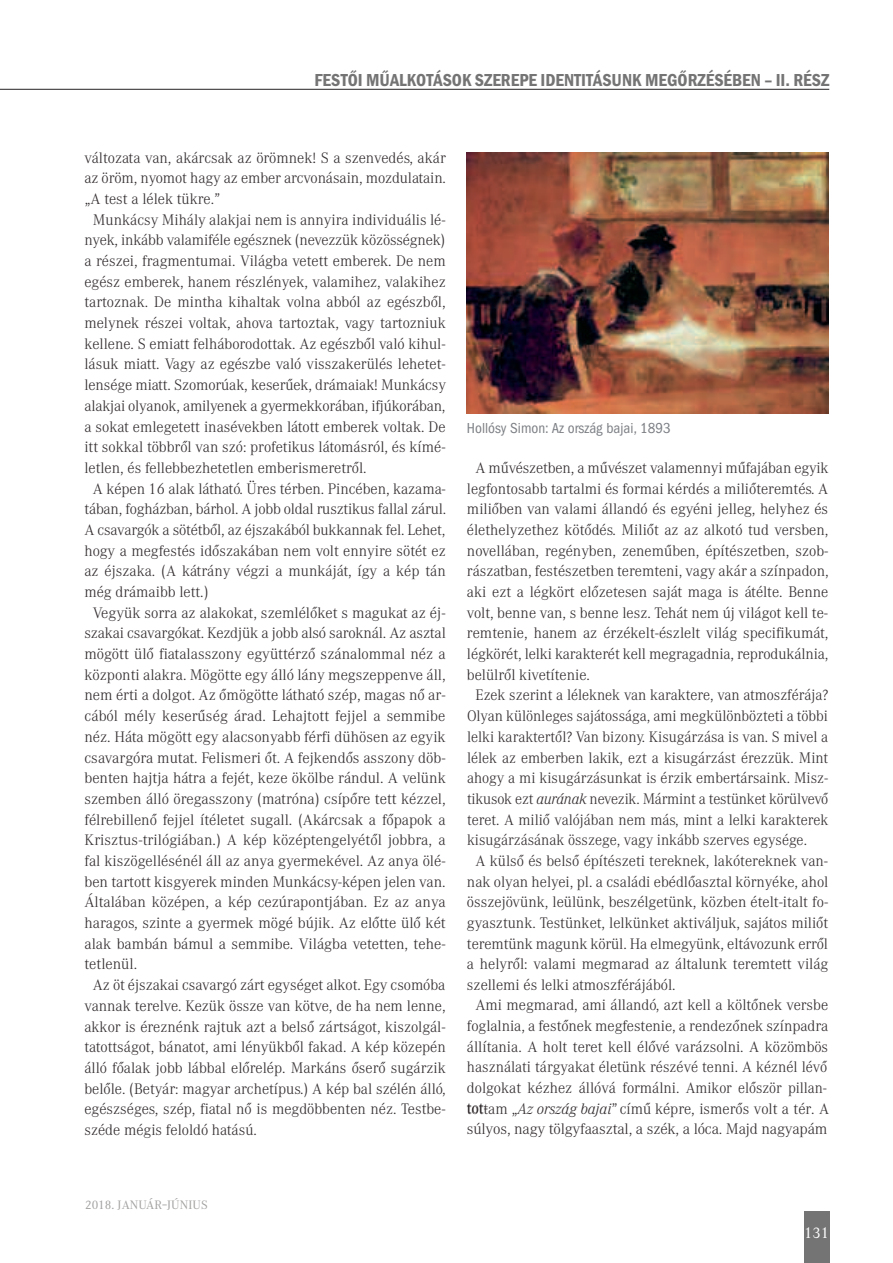
<style>
.page{position:relative;width:893px;height:1263px;background:#fff}
.page>*{position:absolute;margin:0;border:0;box-sizing:border-box;transform-origin:0 0}
.t1{font:600 condensed 18px "Franklin Gothic";color:#757475}
.t2{font:300 15px/20.7px "Corporate A";color:#322c2e;text-align:right}
.t3{font:condensed 15px "ITC Franklin Gothic Std";color:#7c7f84}
.t4{font:15px "Corporate A";color:#fff}
.t5{font:12px "Corporate A";letter-spacing:.01em;color:#a1a09f}
.s1{font-style:italic}
</style>
<div class="page">
<div style="left:804px;top:1212px;width:25px;height:51px;background:#757475"></div>
<hr style="left:0;top:89px;width:829px;height:1px;background:#252324">
<img style="left:467px;top:152px;width:361px;height:261px">
<p class="t1" style="left:314px;top:69px;width:516px">FESTŐI MŰALKOTÁSOK SZEREPE IDENTITÁSUNK MEGŐRZÉSÉBEN – II. RÉSZ</p>
<p class="t2" style="left:84px;top:148px;width:363px">változata van, akárcsak az örömnek! S a szenvedés, akár</p>
<p class="t2" style="left:84px;top:169px;width:363px">az öröm, nyomot hagy az ember arcvonásain, mozdulatain.</p>
<p class="t2" style="left:84px;top:190px;width:137px">„A test a lélek tükre.”</p>
<p class="t2" style="left:93px;top:210px;width:354px">Munkácsy Mihály alakjai nem is annyira individuális lé-</p>
<p class="t2" style="left:84px;top:231px;width:362px">nyek, inkább valamiféle egésznek (nevezzük közösségnek)</p>
<p class="t2" style="left:84px;top:252px;width:363px">a részei, fragmentumai. Világba vetett emberek. De nem</p>
<p class="t2" style="left:84px;top:272px;width:363px">egész emberek, hanem részlények, valamihez, valakihez</p>
<p class="t2" style="left:84px;top:293px;width:363px">tartoznak. De mintha kihaltak volna abból az egészből,</p>
<p class="t2" style="left:84px;top:314px;width:363px">melynek részei voltak, ahova tartoztak, vagy tartozniuk</p>
<p class="t2" style="left:84px;top:334px;width:363px">kellene. S emiatt felháborodottak. Az egészből való kihul-</p>
<p class="t2" style="left:84px;top:355px;width:363px">lásuk miatt. Vagy az egészbe való visszakerülés lehetet-</p>
<p class="t2" style="left:84px;top:376px;width:363px">lensége miatt. Szomorúak, keserűek, drámaiak! Munkácsy</p>
<p class="t2" style="left:84px;top:396px;width:362px">alakjai olyanok, amilyenek a gyermekkorában, ifjúkorában,</p>
<p class="t2" style="left:84px;top:417px;width:363px">a sokat emlegetett inasévekben látott emberek voltak. De</p>
<p class="t2" style="left:84px;top:438px;width:363px">itt sokkal többről van szó: profetikus látomásról, és kímé-</p>
<p class="t2" style="left:84px;top:459px;width:284px">letlen, és fellebbezhetetlen emberismeretről.</p>
<p class="t2" style="left:93px;top:479px;width:354px">A képen 16 alak látható. Üres térben. Pincében, kazama-</p>
<p class="t2" style="left:84px;top:500px;width:363px">tában, fogházban, bárhol. A jobb oldal rusztikus fallal zárul.</p>
<p class="t2" style="left:84px;top:521px;width:363px">A csavargók a sötétből, az éjszakából bukkannak fel. Lehet,</p>
<p class="t2" style="left:84px;top:541px;width:363px">hogy a megfestés időszakában nem volt ennyire sötét ez</p>
<p class="t2" style="left:84px;top:562px;width:363px">az éjszaka. (A kátrány végzi a munkáját, így a kép tán</p>
<p class="t2" style="left:84px;top:583px;width:126px">még drámaibb lett.)</p>
<p class="t2" style="left:93px;top:603px;width:354px">Vegyük sorra az alakokat, szemlélőket s magukat az éj-</p>
<p class="t2" style="left:84px;top:624px;width:363px">szakai csavargókat. Kezdjük a jobb alsó saroknál. Az asztal</p>
<p class="t2" style="left:84px;top:645px;width:363px">mögött ülő fiatalasszony együttérző szánalommal néz a</p>
<p class="t2" style="left:84px;top:665px;width:363px">központi alakra. Mögötte egy álló lány megszeppenve áll,</p>
<p class="t2" style="left:84px;top:686px;width:363px">nem érti a dolgot. Az őmögötte látható szép, magas nő ar-</p>
<p class="t2" style="left:84px;top:707px;width:362px">cából mély keserűség árad. Lehajtott fejjel a semmibe</p>
<p class="t2" style="left:84px;top:727px;width:363px">néz. Háta mögött egy alacsonyabb férfi dühösen az egyik</p>
<p class="t2" style="left:84px;top:748px;width:363px">csavargóra mutat. Felismeri őt. A fejkendős asszony döb-</p>
<p class="t2" style="left:84px;top:769px;width:363px">benten hajtja hátra a fejét, keze ökölbe rándul. A velünk</p>
<p class="t2" style="left:84px;top:790px;width:363px">szemben álló öregasszony (matróna) csípőre tett kézzel,</p>
<p class="t2" style="left:84px;top:810px;width:363px">félrebillenő fejjel ítéletet sugall. (Akárcsak a főpapok a</p>
<p class="t2" style="left:84px;top:831px;width:363px">Krisztus-trilógiában.) A kép középtengelyétől jobbra, a</p>
<p class="t2" style="left:84px;top:852px;width:363px">fal kiszögellésénél áll az anya gyermekével. Az anya ölé-</p>
<p class="t2" style="left:84px;top:872px;width:363px">ben tartott kisgyerek minden Munkácsy-képen jelen van.</p>
<p class="t2" style="left:84px;top:893px;width:363px">Általában középen, a kép cezúrapontjában. Ez az anya</p>
<p class="t2" style="left:84px;top:914px;width:363px">haragos, szinte a gyermek mögé bújik. Az előtte ülő két</p>
<p class="t2" style="left:84px;top:934px;width:363px">alak bambán bámul a semmibe. Világba vetetten, tehe-</p>
<p class="t2" style="left:84px;top:955px;width:54px">tetlenül.</p>
<p class="t2" style="left:93px;top:976px;width:354px">Az öt éjszakai csavargó zárt egységet alkot. Egy csomóba</p>
<p class="t2" style="left:84px;top:996px;width:363px">vannak terelve. Kezük össze van kötve, de ha nem lenne,</p>
<p class="t2" style="left:84px;top:1017px;width:363px">akkor is éreznénk rajtuk azt a belső zártságot, kiszolgál-</p>
<p class="t2" style="left:84px;top:1038px;width:363px">tatottságot, bánatot, ami lényükből fakad. A kép közepén</p>
<p class="t2" style="left:84px;top:1058px;width:363px">álló főalak jobb lábbal előrelép. Markáns őserő sugárzik</p>
<p class="t2" style="left:84px;top:1079px;width:363px">belőle. (Betyár: magyar archetípus.) A kép bal szélén álló,</p>
<p class="t2" style="left:84px;top:1100px;width:363px">egészséges, szép, fiatal nő is megdöbbenten néz. Testbe-</p>
<p class="t2" style="left:84px;top:1121px;width:174px">széde mégis feloldó hatású.</p>
<p class="t3" style="left:467px;top:419px;width:205px">Hollósy Simon: Az ország bajai, 1893</p>
<p class="t2" style="left:475px;top:459px;width:355px">A művészetben, a művészet valamennyi műfajában egyik</p>
<p class="t2" style="left:467px;top:479px;width:363px">legfontosabb tartalmi és formai kérdés a miliőteremtés. A</p>
<p class="t2" style="left:467px;top:500px;width:363px">miliőben van valami állandó és egyéni jelleg, helyhez és</p>
<p class="t2" style="left:467px;top:521px;width:363px">élethelyzethez kötődés. Miliőt az az alkotó tud versben,</p>
<p class="t2" style="left:467px;top:541px;width:363px">novellában, regényben, zeneműben, építészetben, szob-</p>
<p class="t2" style="left:467px;top:562px;width:363px">rászatban, festészetben teremteni, vagy akár a színpadon,</p>
<p class="t2" style="left:467px;top:583px;width:363px">aki ezt a légkört előzetesen saját maga is átélte. Benne</p>
<p class="t2" style="left:467px;top:603px;width:363px">volt, benne van, s benne lesz. Tehát nem új világot kell te-</p>
<p class="t2" style="left:467px;top:624px;width:363px">remtenie, hanem az érzékelt-észlelt világ specifikumát,</p>
<p class="t2" style="left:467px;top:645px;width:363px">légkörét, lelki karakterét kell megragadnia, reprodukálnia,</p>
<p class="t2" style="left:467px;top:665px;width:124px">belülről kivetítenie.</p>
<p class="t2" style="left:475px;top:686px;width:354px">Ezek szerint a léleknek van karaktere, van atmoszférája?</p>
<p class="t2" style="left:467px;top:707px;width:362px">Olyan különleges sajátossága, ami megkülönbözteti a többi</p>
<p class="t2" style="left:467px;top:727px;width:363px">lelki karaktertől? Van bizony. Kisugárzása is van. S mivel a</p>
<p class="t2" style="left:467px;top:748px;width:363px">lélek az emberben lakik, ezt a kisugárzást érezzük. Mint</p>
<p class="t2" style="left:467px;top:769px;width:363px">ahogy a mi kisugárzásunkat is érzik embertársaink. Misz-</p>
<p class="t2" style="left:467px;top:790px;width:363px">tikusok ezt <span class="s1">aurának</span> nevezik. Mármint a testünket körülvevő</p>
<p class="t2" style="left:467px;top:810px;width:363px">teret. A miliő valójában nem más, mint a lelki karakterek</p>
<p class="t2" style="left:467px;top:831px;width:341px">kisugárzásának összege, vagy inkább szerves egysége.</p>
<p class="t2" style="left:475px;top:852px;width:354px">A külső és belső építészeti tereknek, lakótereknek van-</p>
<p class="t2" style="left:467px;top:872px;width:363px">nak olyan helyei, pl. a családi ebédlőasztal környéke, ahol</p>
<p class="t2" style="left:467px;top:893px;width:363px">összejövünk, leülünk, beszélgetünk, közben ételt-italt fo-</p>
<p class="t2" style="left:467px;top:914px;width:363px">gyasztunk. Testünket, lelkünket aktiváljuk, sajátos miliőt</p>
<p class="t2" style="left:467px;top:934px;width:362px">teremtünk magunk körül. Ha elmegyünk, eltávozunk erről</p>
<p class="t2" style="left:467px;top:955px;width:363px">a helyről: valami megmarad az általunk teremtett világ</p>
<p class="t2" style="left:467px;top:976px;width:210px">szellemi és lelki atmoszférájából.</p>
<p class="t2" style="left:467px;top:996px;width:364px">Ami megmarad, ami állandó, azt kell a költőnek versbe foglalnia, a festőnek megfestenie, a rendezőnek színpadra állítania. A holt teret kell élővé varázsolni. A közömbös használati tárgyakat életünk részévé tenni. A kéznél lévő dolgokat kézhez állóvá formálni. Amikor először pillan&shy;tam „<span class="s1">Az ország bajai</span>” című képre, ismerős volt a tér. A</p>
<p class="t2" style="left:467px;top:1099px;width:362px;text-align:left">tot-<br>súlyos, nagy tölgyfaasztal, a szék, a lóca. Majd nagyapám</p>
<p class="t5" style="left:85px;top:1198px;width:124px">2018. JANUÁR–JÚNIUS</p>
<p class="t4" style="left:804px;top:1225px;width:26px">131</p>
</div>
